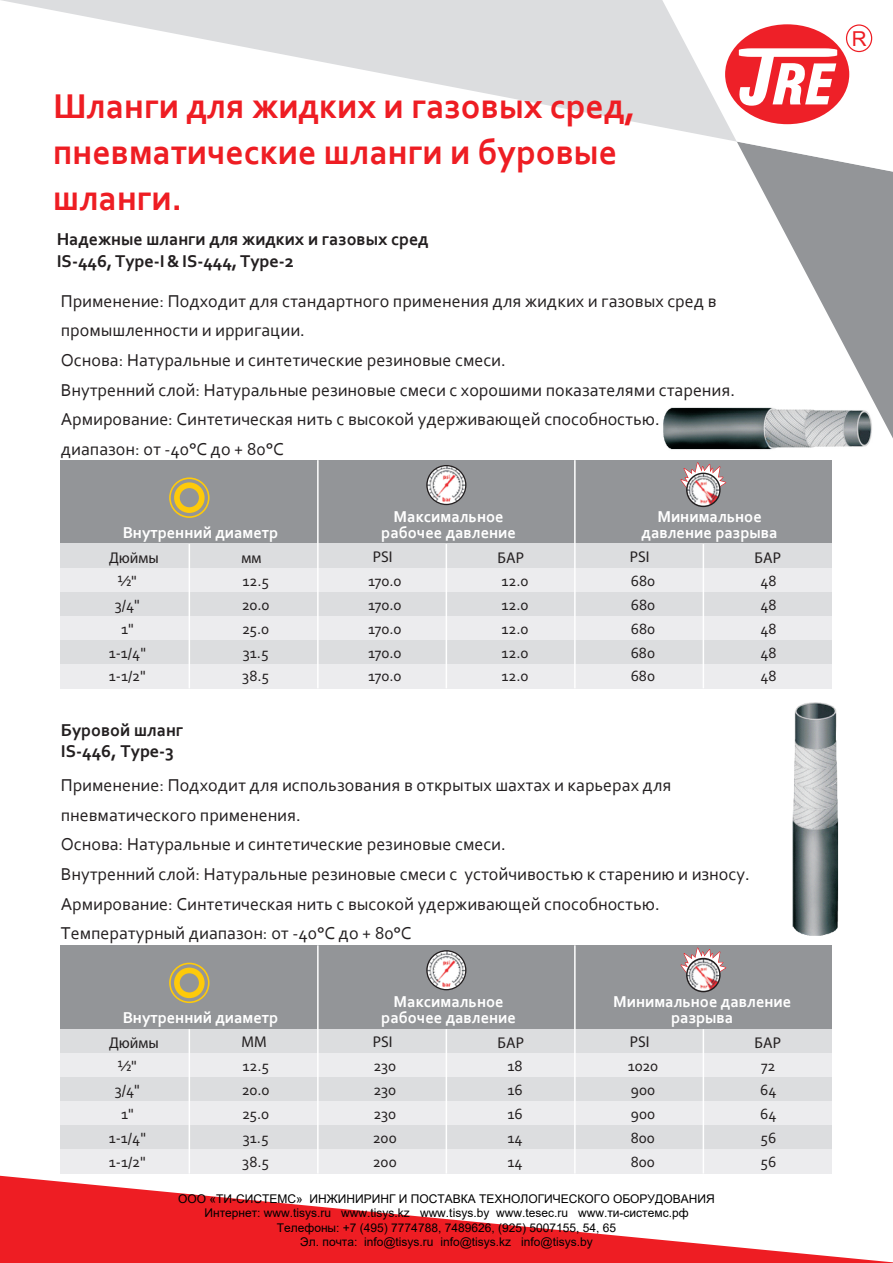
<style>
.page{position:relative;width:893px;height:1263px;background:#fff}
.page>*{position:absolute;margin:0;border:0;box-sizing:border-box;transform-origin:0 0}
.t1{font:700 36px/45.9px "Corbel";color:#ee1d23}
.t2{font:20.7px "Arial";color:#ee1d23}
.t3{font:18px/29.7px "Corbel";color:#231f20}
.t4{font:700 18px "Corbel";color:#231f20}
.t5{font:700 18px "Corbel";color:#231f20}
.t6{font:700 16.5px/16px "Corbel";color:#fff;text-align:center}
.t7{font:15.6px "Corbel";color:#231f20}
.t8{font:15.6px "Myriad Pro";color:#231f20}
.t9{font:12px/14.4px "Arial";color:#000;text-align:center}
</style>
<div class="page">
<svg style="left:755px;top:176px;width:138px;height:262px;fill:#939598"></svg>
<svg style="left:1px;top:0;width:650px;height:125px"></svg>
<svg style="left:0;top:1175px;width:893px;height:88px;fill:#ee1d23"></svg>
<div style="left:61px;top:460px;width:771px;height:84px;background:#939598"></div>
<div style="left:61px;top:544px;width:771px;height:24px;background:#dcdddf"></div>
<div style="left:61px;top:568px;width:771px;height:24px;background:#ececee"></div>
<div style="left:61px;top:592px;width:771px;height:24px;background:#dcdddf"></div>
<div style="left:61px;top:616px;width:771px;height:24px;background:#ececee"></div>
<div style="left:61px;top:640px;width:771px;height:24px;background:#dcdddf"></div>
<div style="left:61px;top:664px;width:771px;height:24px;background:#ececee"></div>
<img style="left:427px;top:466px;width:39px;height:38px;border-radius:50%">
<div style="left:426px;top:465px;width:40px;height:40px;border:1px solid #231f20;border-radius:50%"></div>
<svg style="left:680px;top:462px;width:47px;height:25px"></svg>
<img style="left:687px;top:473px;width:33px;height:33px;border-radius:50%">
<div style="left:686px;top:473px;width:35px;height:34px;border:1px solid #231f20;border-radius:50%"></div>
<div style="left:174px;top:482px;width:31px;height:31px;border:6px solid #feca0a;border-radius:50%"></div>
<div style="left:169px;top:477px;width:41px;height:41px;border:2px solid #feca0a;border-radius:50%"></div>
<svg style="left:188px;top:543px;width:3px;height:146px"></svg>
<svg style="left:316px;top:460px;width:3px;height:229px"></svg>
<svg style="left:445px;top:543px;width:3px;height:146px"></svg>
<svg style="left:573px;top:460px;width:3px;height:229px"></svg>
<svg style="left:702px;top:543px;width:3px;height:146px"></svg>
<div style="left:61px;top:945px;width:771px;height:84px;background:#939598"></div>
<div style="left:61px;top:1029px;width:771px;height:24px;background:#dcdddf"></div>
<div style="left:61px;top:1053px;width:771px;height:24px;background:#ececee"></div>
<div style="left:61px;top:1077px;width:771px;height:24px;background:#dcdddf"></div>
<div style="left:61px;top:1101px;width:771px;height:24px;background:#ececee"></div>
<div style="left:61px;top:1125px;width:771px;height:24px;background:#dcdddf"></div>
<div style="left:61px;top:1149px;width:771px;height:24px;background:#ececee"></div>
<img style="left:427px;top:951px;width:39px;height:38px;border-radius:50%">
<div style="left:426px;top:950px;width:40px;height:40px;border:1px solid #231f20;border-radius:50%"></div>
<svg style="left:680px;top:947px;width:47px;height:26px"></svg>
<img style="left:687px;top:958px;width:33px;height:33px;border-radius:50%">
<div style="left:686px;top:958px;width:35px;height:34px;border:1px solid #231f20;border-radius:50%"></div>
<div style="left:174px;top:967px;width:31px;height:31px;border:6px solid #feca0a;border-radius:50%"></div>
<div style="left:169px;top:963px;width:41px;height:40px;border:2px solid #feca0a;border-radius:50%"></div>
<svg style="left:188px;top:1029px;width:3px;height:145px"></svg>
<svg style="left:316px;top:945px;width:3px;height:229px"></svg>
<svg style="left:445px;top:1029px;width:3px;height:145px"></svg>
<svg style="left:573px;top:945px;width:3px;height:229px"></svg>
<svg style="left:702px;top:1029px;width:3px;height:145px"></svg>
<img style="left:663px;top:405px;width:211px;height:45px">
<img style="left:792px;top:702px;width:47px;height:234px">
<svg style="left:651px;top:0;width:242px;height:176px"></svg>
<h1 class="t1" style="left:53px;top:82px;width:584px">Шланги для жидких и газовых сред, пневматические шланги и буровые шланги.</h1>
<p class="t4" style="left:57px;top:228px;width:373px">Надежные шланги для жидких и газовых сред</p>
<p class="t5" style="left:57px;top:253px;width:238px">IS-446, Type-I &amp; IS-444, Type-2</p>
<p class="t3" style="left:61px;top:285px;width:728px">Применение: Подходит для стандартного применения для жидких и газовых сред в промышленности и ирригации.<br>Основа: Натуральные и синтетические резиновые смеси.<br>Внутренний слой: Натуральные резиновые смеси с хорошими показателями старения.<br>Армирование: Синтетическая нить с высокой удерживающей способностью. Температурный диапазон: от -40°C до + 80°C</p>
<p class="t6" style="left:123px;top:524px;width:157px">Внутренний диаметр</p>
<p class="t6" style="left:381px;top:508px;width:136px">Максимальное рабочее давление</p>
<p class="t6" style="left:642px;top:508px;width:137px">Минимальное давление разрыва</p>
<p class="t8" style="left:241px;top:548px;width:21px">мм</p>
<p class="t8" style="left:373px;top:550px;width:21px">PSI</p>
<p class="t8" style="left:498px;top:548px;width:28px">БАР</p>
<p class="t8" style="left:630px;top:550px;width:21px">PSI</p>
<p class="t8" style="left:755px;top:548px;width:28px">БАР</p>
<p class="t8" style="left:109px;top:548px;width:51px">Дюймы</p>
<p class="t7" style="left:118px;top:574px;width:21px">½"</p>
<p class="t7" style="left:242px;top:574px;width:28px">12.5</p>
<p class="t7" style="left:368px;top:574px;width:35px">170.0</p>
<p class="t7" style="left:501px;top:574px;width:29px">12.0</p>
<p class="t7" style="left:631px;top:574px;width:26px">680</p>
<p class="t7" style="left:760px;top:574px;width:18px">48</p>
<p class="t7" style="left:115px;top:598px;width:27px">3/4"</p>
<p class="t7" style="left:242px;top:598px;width:29px">20.0</p>
<p class="t7" style="left:368px;top:598px;width:35px">170.0</p>
<p class="t7" style="left:501px;top:598px;width:29px">12.0</p>
<p class="t7" style="left:631px;top:598px;width:26px">680</p>
<p class="t7" style="left:760px;top:598px;width:18px">48</p>
<p class="t7" style="left:121px;top:622px;width:14px">1"</p>
<p class="t7" style="left:242px;top:622px;width:29px">25.0</p>
<p class="t7" style="left:368px;top:622px;width:35px">170.0</p>
<p class="t7" style="left:501px;top:622px;width:29px">12.0</p>
<p class="t7" style="left:631px;top:622px;width:26px">680</p>
<p class="t7" style="left:760px;top:622px;width:18px">48</p>
<p class="t7" style="left:109px;top:646px;width:39px">1-1/4"</p>
<p class="t7" style="left:243px;top:646px;width:27px">31.5</p>
<p class="t7" style="left:368px;top:646px;width:35px">170.0</p>
<p class="t7" style="left:501px;top:646px;width:29px">12.0</p>
<p class="t7" style="left:631px;top:646px;width:26px">680</p>
<p class="t7" style="left:760px;top:646px;width:18px">48</p>
<p class="t7" style="left:109px;top:670px;width:39px">1-1/2"</p>
<p class="t7" style="left:242px;top:670px;width:28px">38.5</p>
<p class="t7" style="left:368px;top:670px;width:35px">170.0</p>
<p class="t7" style="left:501px;top:670px;width:29px">12.0</p>
<p class="t7" style="left:631px;top:670px;width:26px">680</p>
<p class="t7" style="left:760px;top:670px;width:18px">48</p>
<p class="t4" style="left:61px;top:719px;width:124px">Буровой шланг</p>
<p class="t5" style="left:61px;top:743px;width:115px">IS-446, Type-3</p>
<p class="t3" style="left:61px;top:770px;width:690px">Применение: Подходит для использования в открытых шахтах и карьерах для пневматического применения.<br>Основа: Натуральные и синтетические резиновые смеси.<br>Внутренний слой: Натуральные резиновые смеси с устойчивостью к старению и износу.<br>Армирование: Синтетическая нить с высокой удерживающей способностью.<br>Температурный диапазон: от -40°C до + 80°C</p>
<p class="t6" style="left:123px;top:1009px;width:157px">Внутренний диаметр</p>
<p class="t6" style="left:381px;top:993px;width:136px">Максимальное рабочее давление</p>
<p class="t6" style="left:613px;top:993px;width:180px">Минимальное давление разрыва</p>
<p class="t8" style="left:241px;top:1035px;width:27px">MM</p>
<p class="t8" style="left:373px;top:1035px;width:21px">PSI</p>
<p class="t8" style="left:498px;top:1033px;width:28px">БАР</p>
<p class="t8" style="left:630px;top:1035px;width:21px">PSI</p>
<p class="t8" style="left:755px;top:1033px;width:28px">БАР</p>
<p class="t8" style="left:109px;top:1033px;width:51px">Дюймы</p>
<p class="t7" style="left:118px;top:1059px;width:21px">½"</p>
<p class="t7" style="left:242px;top:1059px;width:28px">12.5</p>
<p class="t7" style="left:373px;top:1059px;width:24px">230</p>
<p class="t7" style="left:507px;top:1059px;width:17px">18</p>
<p class="t7" style="left:628px;top:1059px;width:32px">1020</p>
<p class="t7" style="left:761px;top:1059px;width:16px">72</p>
<p class="t7" style="left:115px;top:1083px;width:27px">3/4"</p>
<p class="t7" style="left:242px;top:1083px;width:29px">20.0</p>
<p class="t7" style="left:373px;top:1083px;width:24px">230</p>
<p class="t7" style="left:507px;top:1083px;width:17px">16</p>
<p class="t7" style="left:631px;top:1083px;width:26px">900</p>
<p class="t7" style="left:760px;top:1083px;width:18px">64</p>
<p class="t7" style="left:121px;top:1107px;width:14px">1"</p>
<p class="t7" style="left:242px;top:1107px;width:29px">25.0</p>
<p class="t7" style="left:373px;top:1107px;width:24px">230</p>
<p class="t7" style="left:507px;top:1107px;width:17px">16</p>
<p class="t7" style="left:631px;top:1107px;width:26px">900</p>
<p class="t7" style="left:760px;top:1107px;width:18px">64</p>
<p class="t7" style="left:109px;top:1131px;width:39px">1-1/4"</p>
<p class="t7" style="left:243px;top:1131px;width:27px">31.5</p>
<p class="t7" style="left:373px;top:1131px;width:25px">200</p>
<p class="t7" style="left:507px;top:1131px;width:17px">14</p>
<p class="t7" style="left:631px;top:1131px;width:26px">800</p>
<p class="t7" style="left:761px;top:1131px;width:17px">56</p>
<p class="t7" style="left:109px;top:1155px;width:39px">1-1/2"</p>
<p class="t7" style="left:242px;top:1155px;width:28px">38.5</p>
<p class="t7" style="left:373px;top:1155px;width:25px">200</p>
<p class="t7" style="left:507px;top:1155px;width:17px">14</p>
<p class="t7" style="left:631px;top:1155px;width:26px">800</p>
<p class="t7" style="left:761px;top:1155px;width:17px">56</p>
<p class="t9" style="left:178px;top:1191px;width:538px">ООО «ТИ-СИСТЕМС» ИНЖИНИРИНГ И ПОСТАВКА ТЕХНОЛОГИЧЕСКОГО ОБОРУДОВАНИЯ Интернет: www.tisys.ru www.tisys.kz www.tisys.by www.tesec.ru www.ти-системс.рф Телефоны: +7 (495) 7774788, 7489626, (925) 5007155, 54, 65<br>Эл. почта: info@tisys.ru info@tisys.kz info@tisys.by</p>
<p class="t2" style="left:852px;top:31px;width:16px">R</p>
</div>
